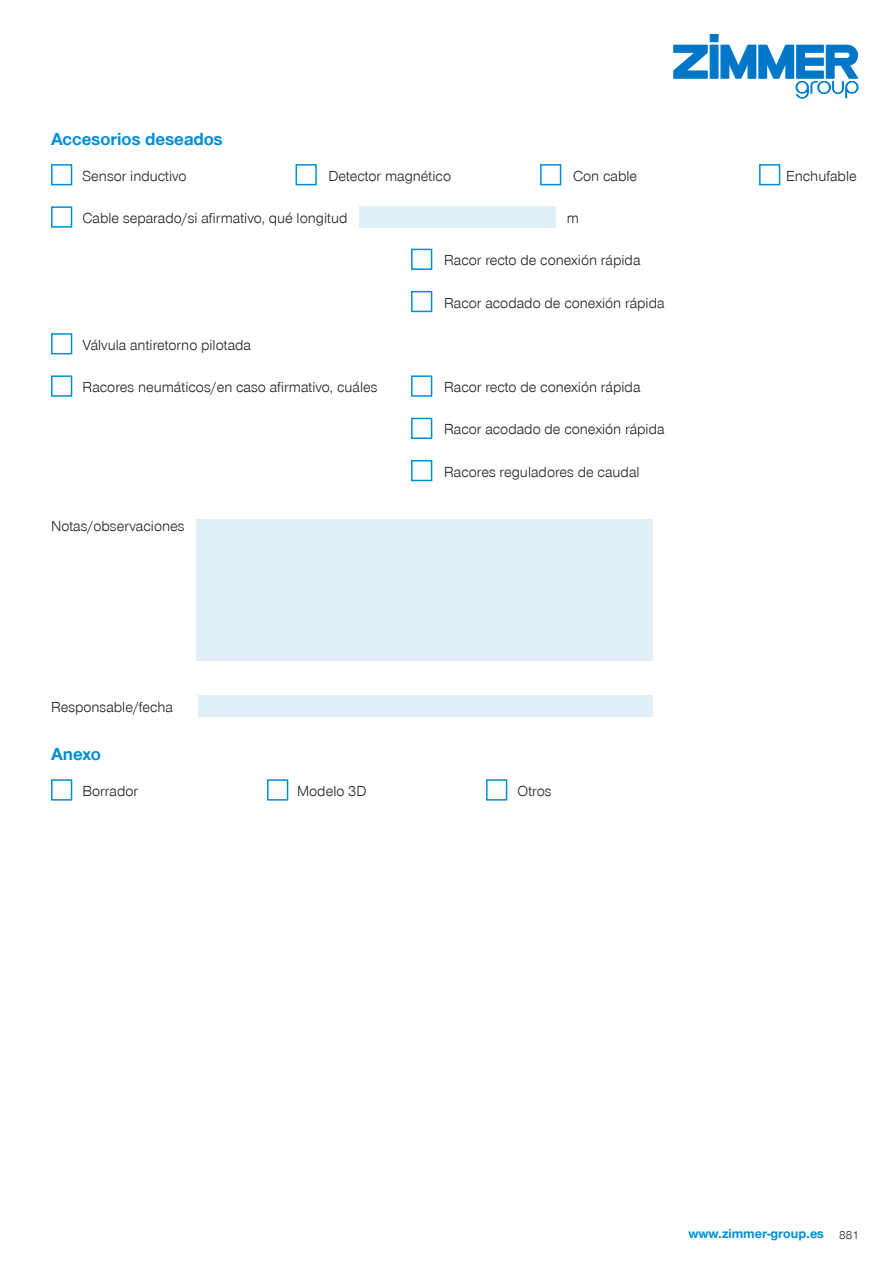
<style>
.page{position:relative;width:893px;height:1263px;background:#fff}
.page>*{position:absolute;margin:0;border:0;box-sizing:border-box;transform-origin:0 0}
.Subheadline{font:700 18px "Zimmer Group Sans";color:#008fd5}
.t1{font:300 15px "Zimmer Group Sans";color:#231f20}
.CB_AF_Seitenzahl_rec{font:700 13.5px "Zimmer Group Sans";color:#008fd5}
.CB_AF_Seitenzahl_rec-2{font:300 12px "Zimmer Group Sans";color:#231f20}
</style>
<div class="page">
<svg style="left:673px;top:34px;width:186px;height:65px"></svg>
<div style="left:51px;top:164px;width:21px;height:21px;border:2px solid #008fd5"></div>
<div style="left:296px;top:164px;width:21px;height:21px;border:2px solid #008fd5"></div>
<div style="left:540px;top:164px;width:21px;height:21px;border:2px solid #008fd5"></div>
<div style="left:759px;top:164px;width:21px;height:21px;border:2px solid #008fd5"></div>
<div style="left:51px;top:206px;width:21px;height:22px;border:2px solid #008fd5"></div>
<div style="left:359px;top:206px;width:197px;height:21px;background:#e1eff9"></div>
<div style="left:411px;top:249px;width:21px;height:21px;border:2px solid #008fd5"></div>
<div style="left:411px;top:291px;width:21px;height:21px;border:2px solid #008fd5"></div>
<div style="left:51px;top:333px;width:21px;height:21px;border:2px solid #008fd5"></div>
<div style="left:51px;top:375px;width:21px;height:22px;border:2px solid #008fd5"></div>
<div style="left:411px;top:375px;width:21px;height:22px;border:2px solid #008fd5"></div>
<div style="left:411px;top:418px;width:21px;height:21px;border:2px solid #008fd5"></div>
<div style="left:411px;top:460px;width:21px;height:21px;border:2px solid #008fd5"></div>
<div style="left:196px;top:519px;width:456px;height:142px;background:#e1eff9"></div>
<div style="left:198px;top:696px;width:454px;height:21px;background:#e1eff9"></div>
<div style="left:51px;top:779px;width:21px;height:21px;border:2px solid #008fd5"></div>
<div style="left:267px;top:779px;width:21px;height:21px;border:2px solid #008fd5"></div>
<div style="left:486px;top:779px;width:21px;height:21px;border:2px solid #008fd5"></div>
<p class="Subheadline" style="left:51px;top:126px;width:173px">Accesorios deseados</p>
<p class="t1" style="left:83px;top:166px;width:106px">Sensor inductivo</p>
<p class="t1" style="left:329px;top:166px;width:124px">Detector magnético</p>
<p class="t1" style="left:573px;top:166px;width:66px">Con cable</p>
<p class="t1" style="left:786px;top:166px;width:72px">Enchufable</p>
<p class="t1" style="left:83px;top:208px;width:266px">Cable separado/si afirmativo, qué longitud</p>
<p class="t1" style="left:567px;top:208px;width:14px">m</p>
<p class="t1" style="left:444px;top:251px;width:198px">Racor recto de conexión rápida</p>
<p class="t1" style="left:444px;top:293px;width:222px">Racor acodado de conexión rápida</p>
<p class="t1" style="left:83px;top:335px;width:170px">Válvula antiretorno pilotada</p>
<p class="t1" style="left:83px;top:377px;width:296px">Racores neumáticos/en caso afirmativo, cuáles</p>
<p class="t1" style="left:444px;top:377px;width:198px">Racor recto de conexión rápida</p>
<p class="t1" style="left:444px;top:420px;width:222px">Racor acodado de conexión rápida</p>
<p class="t1" style="left:444px;top:462px;width:197px">Racores reguladores de caudal</p>
<p class="t1" style="left:51px;top:516px;width:135px">Notas/observaciones</p>
<p class="t1" style="left:51px;top:697px;width:124px">Responsable/fecha</p>
<p class="Subheadline" style="left:51px;top:742px;width:51px">Anexo</p>
<p class="t1" style="left:82px;top:781px;width:57px">Borrador</p>
<p class="t1" style="left:297px;top:781px;width:71px">Modelo 3D</p>
<p class="t1" style="left:518px;top:781px;width:36px">Otros</p>
<p class="CB_AF_Seitenzahl_rec" style="left:688px;top:1225px;width:137px">www.zimmer-group.es</p>
<p class="CB_AF_Seitenzahl_rec-2" style="left:839px;top:1227px;width:21px">881</p>
</div>
